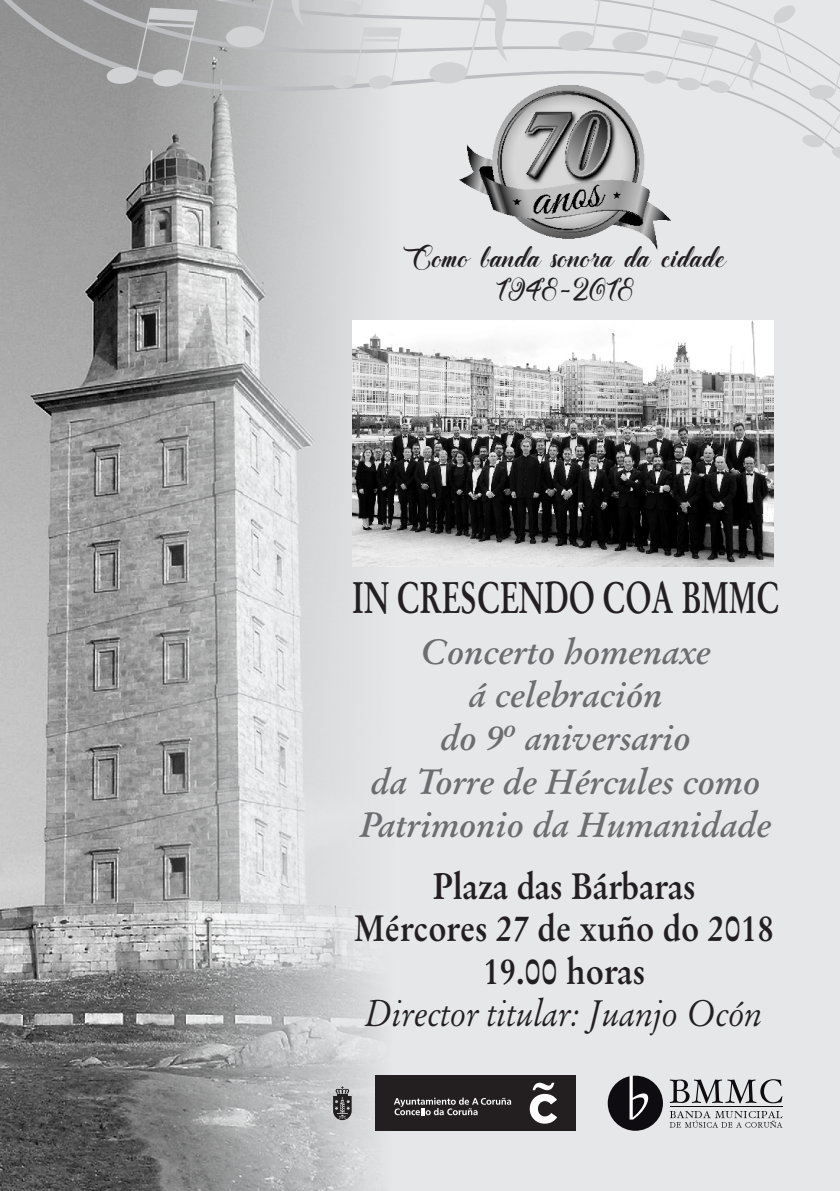
<style>
.page{position:relative;width:840px;height:1191px;background:#fff}
.page>*{position:absolute;margin:0;border:0;box-sizing:border-box;transform-origin:0 0}
.t1{font:48px "Afterschool Festival";color:#231f20}
.t2{font:700 44.2px "Original Garamond BT";color:#231f20;scale:.68 1}
.t3{font:40px "Afterschool Festival";letter-spacing:-.045em;color:#231f20}
.t4{font:700 36.8px/42.4px "Original Garamond BT";color:#231f20;text-align:center;scale:.9 1}
.t5{font:italic 36.8px "Original Garamond BT";color:#231f20;scale:.9 1}
.t6{font:italic 700 35px/43.2px "Original Garamond BT";color:#6c6d70;text-align:center}
</style>
<div class="page">
<div style="left:0;top:0;width:839px;height:1191px;background:#e6e7e9"></div>
<img style="left:0;top:186px;width:625px;height:1005px">
<svg style="left:0;top:0;width:557px;height:186px"></svg>
<svg style="left:429px;top:0;width:87px;height:84px"></svg>
<svg style="left:336px;top:0;width:43px;height:15px"></svg>
<svg style="left:331px;top:27px;width:70px;height:63px"></svg>
<svg style="left:557px;top:0;width:282px;height:158px"></svg>
<svg style="left:32px;top:0;width:281px;height:87px"></svg>
<svg style="left:607px;top:1075px;width:55px;height:55px"></svg>
<svg style="left:669px;top:1111px;width:113px;height:16px"></svg>
<svg style="left:669px;top:1079px;width:113px;height:24px"></svg>
<hr style="left:669px;top:1106px;width:113px;height:1px;background:#0e0b11">
<svg style="left:333px;top:1086px;width:18px;height:34px"></svg>
<div style="left:375px;top:1075px;width:200px;height:56px;background:#231f20"></div>
<svg style="left:394px;top:1097px;width:117px;height:18px"></svg>
<svg style="left:529px;top:1082px;width:28px;height:41px"></svg>
<img style="left:459px;top:85px;width:211px;height:166px">
<img style="left:353px;top:321px;width:419px;height:245px">
<h1 class="t1" style="left:403px;top:231px;width:325px">Como banda sonora da cidade</h1>
<p class="t3" style="left:495px;top:267px;width:140px">1948-2018</p>
<p class="t2" style="left:352px;top:579px;width:629px">IN CRESCENDO COA BMMC</p>
<p class="t6" style="left:360px;top:633px;width:412px">Concerto homenaxe<br>á celebración<br>do 9º aniversario<br>da Torre de Hércules como<br>Patrimonio da Humanidade</p>
<p class="t4" style="left:354px;top:868px;width:467px">Plaza das Bárbaras<br>Mércores 27 de xuño do 2018<br>19.00 horas</p>
<p class="t5" style="left:365px;top:998px;width:443px">Director titular: Juanjo Ocón</p>
</div>
